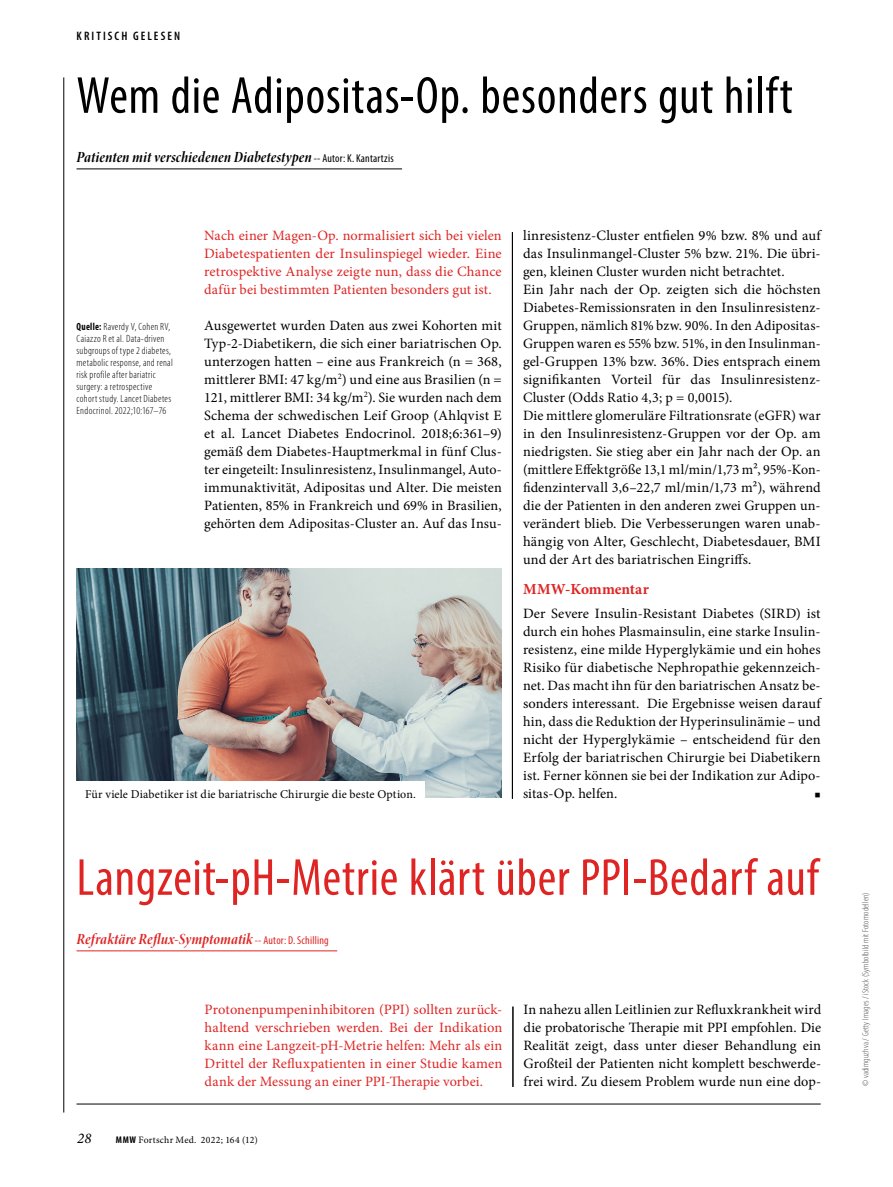
<style>
.page{position:relative;width:893px;height:1187px;background:#fff}
.page>*{position:absolute;margin:0;border:0;box-sizing:border-box;transform-origin:0 0}
.Title_kleinrot{font:condensed 52.5px "Myriad Pro";letter-spacing:.015em;color:#de2524}
.Title_kleinrot-2{font:condensed 52.5px "Myriad Pro";letter-spacing:.015em;color:#000}
.SuperTitle_1rot{font:15.75px "Minion Pro Bold Cn It Disp";letter-spacing:.01em;color:#000}
.SuperTitle_1rot-2{font:15.75px "Minion Pro Bold Cn It Disp";letter-spacing:.005em;color:#de2524}
.SectionHeading_1_Com{font:700 15.3px "Minion Pro";letter-spacing:.005em;color:#de2524}
.t1{font:italic 14.85px "Minion Pro";color:#000}
.Para_x{font:14.25px/18px "Minion Pro";letter-spacing:.005em;color:#000;text-align:justify}
.Trailer_kleinrot{font:14.25px/18px "Minion Pro";letter-spacing:.005em;color:#de2524;text-align:justify}
.t2{font:600 condensed 12.3px "Myriad Pro";letter-spacing:.165em;color:#000}
.Image_Caption_x{font:12px "Minion Pro";letter-spacing:.015em;color:#000}
.Source_x{font:300 condensed 10.5px/12px "Myriad Pro";letter-spacing:.03em;color:#000}
.Para_x-2{font:10.5px "Arial Unicode MS";color:#000}
.t3{font:9.75px "Minion Pro";letter-spacing:.02em;color:#000}
.Image_Source_x{font:300 condensed 9px "Myriad Pro";letter-spacing:.02em;color:#4d4d4c}
.s1{font-family:"Myriad Pro";font-stretch:condensed;font-size:11.4px}
.s2{font-weight:700}
.s3{font-family:"Myriad Pro";font-weight:700;font-stretch:condensed}
</style>
<div class="page">
<hr style="left:77px;top:1103px;width:744px;height:1px;background:#000">
<hr style="left:64px;top:77px;width:1px;height:1035px;background:#000">
<hr style="left:77px;top:169px;width:325px;height:1px;background:#000">
<hr style="left:512px;top:232px;width:1px;height:566px;background:#000">
<hr style="left:77px;top:950px;width:260px;height:1px;background:#de2524">
<hr style="left:513px;top:1006px;width:1px;height:80px;background:#000">
<img style="left:77px;top:568px;width:425px;height:229px">
<div style="left:77px;top:781px;width:348px;height:17px;background:#fff"></div>
<p class="t2" style="left:77px;top:29px;width:105px">KRITISCH GELESEN</p>
<p class="Title_kleinrot-2" style="left:77px;top:64px;width:718px">Wem die Adipositas-Op. besonders gut hilft</p>
<p class="SuperTitle_1rot" style="left:77px;top:148px;width:319px">Patienten mit verschiedenen Diabetestypen <span class="s1">-- Autor: K. Kantartzis</span></p>
<p class="Source_x" style="left:77px;top:320px;width:98px"><span class="s2">Quelle:</span> Raverdy V, Cohen RV,<br>Caiazzo R et al. Data-driven subgroups of type 2 diabetes, metabolic response, and renal risk profile after bariatric surgery: a retrospective cohort study. Lancet Diabetes<br>Endocrinol. 2022;10:167–76</p>
<p class="Trailer_kleinrot" style="left:204px;top:226px;width:299px">Nach einer Magen-Op. normalisiert sich bei vielen Diabetespatienten der Insulinspiegel wieder. Eine retrospektive Analyse zeigte nun, dass die Chance dafür bei bestimmten Patienten besonders gut ist.</p>
<p class="Para_x" style="left:204px;top:316px;width:299px">Ausgewertet wurden Daten aus zwei Kohorten mit Typ-2-Diabetikern, die sich einer bariatrischen Op. unterzogen hatten – eine aus Frankreich (n = 368, mittlerer BMI: 47 kg/m<sup>2</sup>) und eine aus Brasilien (n = 121, mittlerer BMI: 34 kg/m<sup>2</sup>). Sie wurden nach dem Schema der schwedischen Leif Groop (Ahlqvist E et al. Lancet Diabetes Endocrinol. 2018;6:361–9) gemäß dem Diabetes-Hauptmerkmal in fünf Clus&shy;ter eingeteilt: Insulinresistenz, Insulinmangel, Auto&shy;immunaktivität, Adipositas und Alter. Die meisten Patienten, 85% in Frankreich und 69% in Brasilien, gehörten dem Adipositas-Cluster an. Auf das Insu-</p>
<p class="Image_Caption_x" style="left:85px;top:786px;width:332px">Für viele Diabetiker ist die bariatrische Chirurgie die beste Option.</p>
<p class="Para_x" style="left:523px;top:226px;width:299px">linresistenz-Cluster entfielen 9% bzw. 8% und auf das Insulinmangel-Cluster 5% bzw. 21%. Die übri&shy;gen, kleinen Cluster wurden nicht betrachtet.</p>
<p class="Para_x" style="left:523px;top:280px;width:299px">Ein Jahr nach der Op. zeigten sich die höchsten Diabetes-Remissionsraten in den Insulinresistenz-Gruppen, nämlich 81% bzw. 90%. In den Adipositas-Gruppen waren es 55% bzw. 51%, in den Insulinman&shy;gel-Gruppen 13% bzw. 36%. Dies entsprach einem signifikanten Vorteil für das Insulinresistenz-Cluster (Odds Ratio 4,3; p = 0,0015).</p>
<p class="Para_x" style="left:523px;top:406px;width:299px">Die mittlere glomeruläre Filtrationsrate (eGFR) war in den Insulinresistenz-Gruppen vor der Op. am niedrigsten. Sie stieg aber ein Jahr nach der Op. an (mittlere Effektgröße 13,1 ml/min/1,73 m², 95%-Kon&shy;fidenzintervall 3,6–22,7 ml/min/1,73 m²), während die der Patienten in den anderen zwei Gruppen un&shy;verändert blieb. Die Verbesserungen waren unab&shy;hängig von Alter, Geschlecht, Diabetesdauer, BMI und der Art des bariatrischen Eingriffs.</p>
<p class="SectionHeading_1_Com" style="left:523px;top:578px;width:127px">MMW-Kommentar</p>
<p class="Para_x" style="left:523px;top:604px;width:299px">Der Severe Insulin-Resistant Diabetes (SIRD) ist durch ein hohes Plasmainsulin, eine starke Insulin&shy;resistenz, eine milde Hyperglykämie und ein hohes Risiko für diabetische Nephropathie gekennzeich&shy;net. Das macht ihn für den bariatrischen Ansatz be&shy;sonders interessant. Die Ergebnisse weisen darauf hin, dass die Reduktion der Hyperinsulinämie – und nicht der Hyperglykämie – entscheidend für den Erfolg der bariatrischen Chirurgie bei Diabetikern ist. Ferner können sie bei der Indikation zur Adipo&shy;sitas-Op. helfen.</p>
<p class="Para_x-2" style="left:814px;top:788px;width:8px">■</p>
<p class="Title_kleinrot" style="left:77px;top:845px;width:743px">Langzeit-pH-Metrie klärt über PPI-Bedarf auf</p>
<p class="SuperTitle_1rot-2" style="left:77px;top:929px;width:254px">Refraktäre Reflux-Symptomatik <span class="s1">-- Autor: D. Schilling</span></p>
<p class="Trailer_kleinrot" style="left:205px;top:1000px;width:299px">Protonenpumpeninhibitoren (PPI) sollten zurück&shy;haltend verschrieben werden. Bei der Indikation kann eine Langzeit-pH-Metrie helfen: Mehr als ein Drittel der Refluxpatienten in einer Studie kamen dank der Messung an einer PPI-Therapie vorbei.</p>
<p class="Para_x" style="left:524px;top:1000px;width:299px">In nahezu allen Leitlinien zur Refluxkrankheit wird die probatorische Therapie mit PPI empfohlen. Die Realität zeigt, dass unter dieser Behandlung ein Großteil der Patienten nicht komplett beschwerde&shy;frei wird. Zu diesem Problem wurde nun eine dop-</p>
<p class="t1" style="left:77px;top:1128px;width:16px">28</p>
<p class="t3" style="left:116px;top:1132px;width:143px"><span class="s3">MMW</span> Fortschr Med. 2022; 164 (12)</p>
<p class="Image_Source_x" style="left:861px;top:1085px;width:195px;rotate:-90deg">© vadimguzhva / Getty Images / iStock (Symbolbild mit Fotomodellen)</p>
</div>
